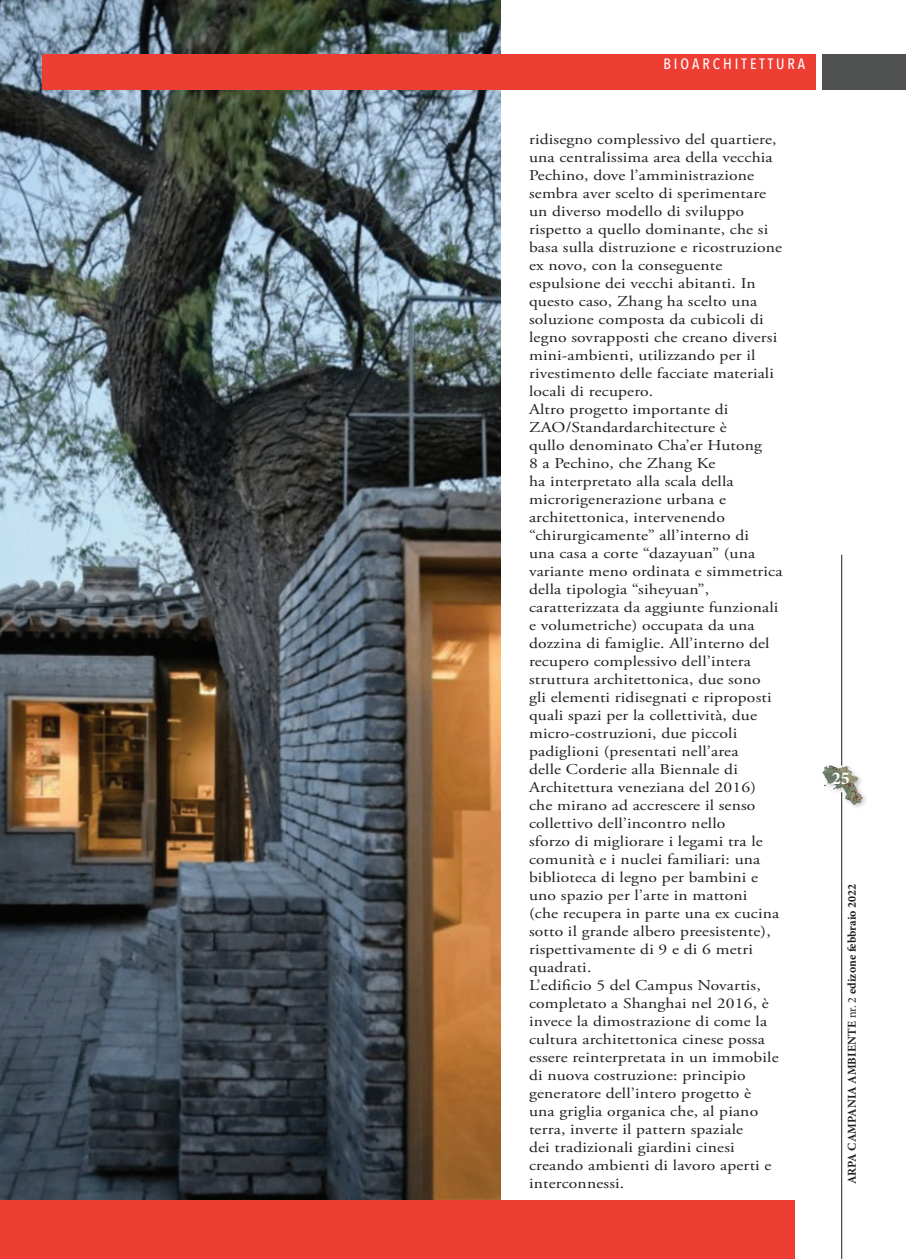
<style>
.page{position:relative;width:906px;height:1259px;background:#fff}
.page>*{position:absolute;margin:0;border:0;box-sizing:border-box;transform-origin:0 0}
.t1{font:700 18px "Minion Pro";color:#fff}
.t2{font:15px/18px "Adobe Garamond Pro";letter-spacing:.01em;color:#231f20;scale:1.17 1}
.t3{font:500 15px "Avenir Next Condensed";letter-spacing:.2em;color:#fff}
.t4{font:700 12px "Minion Pro";letter-spacing:.01em;color:#231f20}
.s1{font-weight:400}
</style>
<div class="page">
<img style="left:0;top:0;width:500px;height:1200px">
<div style="left:43px;top:54px;width:772px;height:36px;background:#ee3e34"></div>
<div style="left:0;top:1200px;width:794px;height:59px;background:#ee3e34"></div>
<div style="left:822px;top:54px;width:84px;height:36px;background:#505252"></div>
<hr style="left:841px;top:792px;width:1px;height:467px;background:#231f20">
<div style="left:821px;top:763px;width:48px;height:47px;background:#231f20;opacity:.27"></div>
<img style="left:821px;top:763px;width:47px;height:43px">
<hr style="left:841px;top:554px;width:1px;height:211px;background:#231f20">
<p class="t3" style="left:663px;top:55px;width:143px">BIOARCHITETTURA</p>
<p class="t2" style="left:529px;top:131px;width:218px">ridisegno complessivo del quartiere, una centralissima area della vecchia Pechino, dove l’amministrazione sembra aver scelto di sperimentare un diverso modello di sviluppo rispetto a quello dominante, che si basa sulla distruzione e ricostruzione ex novo, con la conseguente espulsione dei vecchi abitanti. In questo caso, Zhang ha scelto una soluzione composta da cubicoli di legno sovrapposti che creano diversi mini-ambienti, utilizzando per il rivestimento delle facciate materiali locali di recupero.<br>Altro progetto importante di ZAO/Standardarchitecture è<br>qullo denominato Cha’er Hutong<br>8 a Pechino, che Zhang Ke<br>ha interpretato alla scala della microrigenerazione urbana e architettonica, intervenendo “chirurgicamente” all’interno di<br>una casa a corte “dazayuan” (una variante meno ordinata e simmetrica della tipologia “siheyuan”, caratterizzata da aggiunte funzionali e volumetriche) occupata da una dozzina di famiglie. All’interno del recupero complessivo dell’intera struttura architettonica, due sono<br>gli elementi ridisegnati e riproposti quali spazi per la collettività, due micro-costruzioni, due piccoli padiglioni (presentati nell’area<br>delle Corderie alla Biennale di Architettura veneziana del 2016) che mirano ad accrescere il senso collettivo dell’incontro nello<br>sforzo di migliorare i legami tra le comunità e i nuclei familiari: una biblioteca di legno per bambini e uno spazio per l’arte in mattoni<br>(che recupera in parte una ex cucina sotto il grande albero preesistente), rispettivamente di 9 e di 6 metri quadrati.<br>L’edificio 5 del Campus Novartis, completato a Shanghai nel 2016, è invece la dimostrazione di come la cultura architettonica cinese possa essere reinterpretata in un immobile di nuova costruzione: principio generatore dell’intero progetto è<br>una griglia organica che, al piano terra, inverte il pattern spaziale<br>dei tradizionali giardini cinesi creando ambienti di lavoro aperti e interconnessi.</p>
<p class="t1" style="left:831px;top:765px;width:19px">25</p>
<p class="t4" style="left:843px;top:1184px;width:302px;rotate:-90deg">ARPA CAMPANIA AMBIENTE <span class="s1">nr. 2</span> edizone febbraio 2022</p>
</div>
